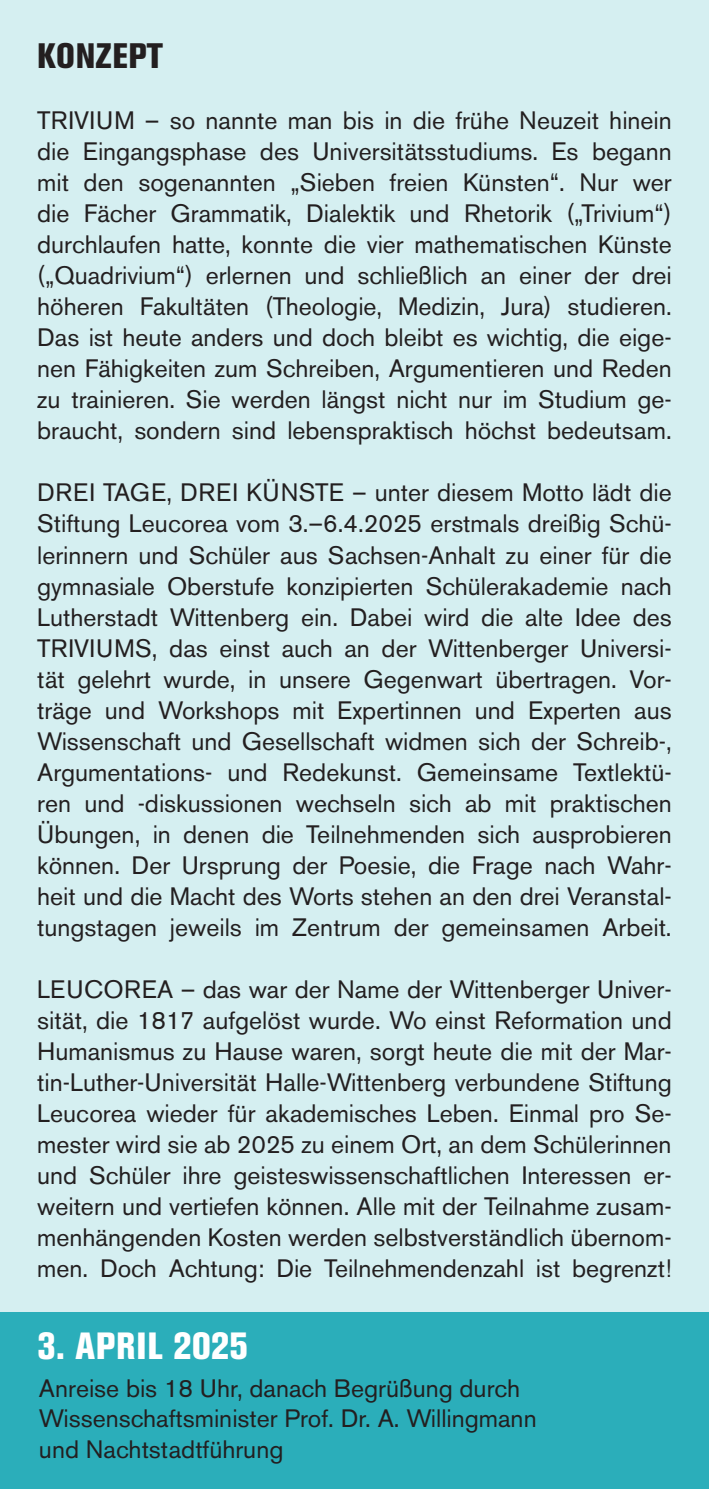
<style>
.page{position:relative;width:709px;height:1489px;background:#fff}
.page>*{position:absolute;margin:0;border:0;box-sizing:border-box;transform-origin:0 0}
.t1{font:800 condensed 37.5px "Akzidenz Grotesk BE";letter-spacing:.02em;color:#fff}
.t2{font:800 condensed 35px "Akzidenz Grotesk BE";letter-spacing:.02em;color:#231f20}
.t3{font:25px/31px "Akzidenz Grotesk BE";color:#231f20;text-align:justify}
</style>
<div class="page">
<div style="left:0;top:0;width:709px;height:1485px;background:#d5eff1"></div>
<div style="left:0;top:1312px;width:709px;height:176px;background:#2baeba"></div>
<h2 class="t2" style="left:37px;top:36px;width:128px">KONZEPT</h2>
<p class="t3" style="left:37px;top:105px;width:636px">TRIVIUM – so nannte man bis in die frühe Neuzeit hinein die Eingangsphase des Universitätsstudiums. Es begann mit den sogenannten „Sieben freien Künsten“. Nur wer die Fächer Grammatik, Dialektik und Rhetorik („Trivium“) durchlaufen hatte, konnte die vier mathematischen Künste („Quadrivium“) erlernen und schließlich an einer der drei höheren Fakultäten (Theologie, Medizin, Jura) studieren.<br>Das ist heute anders und doch bleibt es wichtig, die eige&shy;nen Fähigkeiten zum Schreiben, Argumentieren und Reden zu trainieren. Sie werden längst nicht nur im Studium ge&shy;braucht, sondern sind lebenspraktisch höchst bedeutsam.</p>
<p class="t3" style="left:37px;top:477px;width:636px">DREI TAGE, DREI KÜNSTE – unter diesem Motto lädt die Stiftung Leucorea vom 3.–6.4.2025 erstmals dreißig Schü&shy;lerinnern und Schüler aus Sachsen-Anhalt zu einer für die gymnasiale Oberstufe konzipierten Schülerakademie nach Lutherstadt Wittenberg ein. Dabei wird die alte Idee des TRIVIUMS, das einst auch an der Wittenberger Universi&shy;tät gelehrt wurde, in unsere Gegenwart übertragen. Vor&shy;träge und Workshops mit Expertinnen und Experten aus Wissenschaft und Gesellschaft widmen sich der Schreib-, Argumentations- und Redekunst. Gemeinsame Textlektü&shy;ren und -diskussionen wechseln sich ab mit praktischen Übungen, in denen die Teilnehmenden sich ausprobieren können. Der Ursprung der Poesie, die Frage nach Wahr&shy;heit und die Macht des Worts stehen an den drei Veranstal&shy;tungstagen jeweils im Zentrum der gemeinsamen Arbeit.</p>
<p class="t3" style="left:37px;top:973px;width:636px">LEUCOREA – das war der Name der Wittenberger Univer&shy;sität, die 1817 aufgelöst wurde. Wo einst Reformation und Humanismus zu Hause waren, sorgt heute die mit der Mar&shy;tin-Luther-Universität Halle-Wittenberg verbundene Stiftung Leucorea wieder für akademisches Leben. Einmal pro Se&shy;mester wird sie ab 2025 zu einem Ort, an dem Schülerinnen und Schüler ihre geisteswissenschaftlichen Interessen er&shy;weitern und vertiefen können. Alle mit der Teilnahme zusam&shy;menhängenden Kosten werden selbstverständlich übernom&shy;men. Doch Achtung: Die Teilnehmendenzahl ist begrenzt!</p>
<h1 class="t1" style="left:37px;top:1323px;width:213px">3. APRIL 2025</h1>
<p class="t3" style="left:39px;top:1373px;width:499px;line-height:30px;text-align:left">Anreise bis 18 Uhr, danach Begrüßung durch<br>Wissenschaftsminister Prof. Dr. A. Willingmann und Nachtstadtführung</p>
</div>
